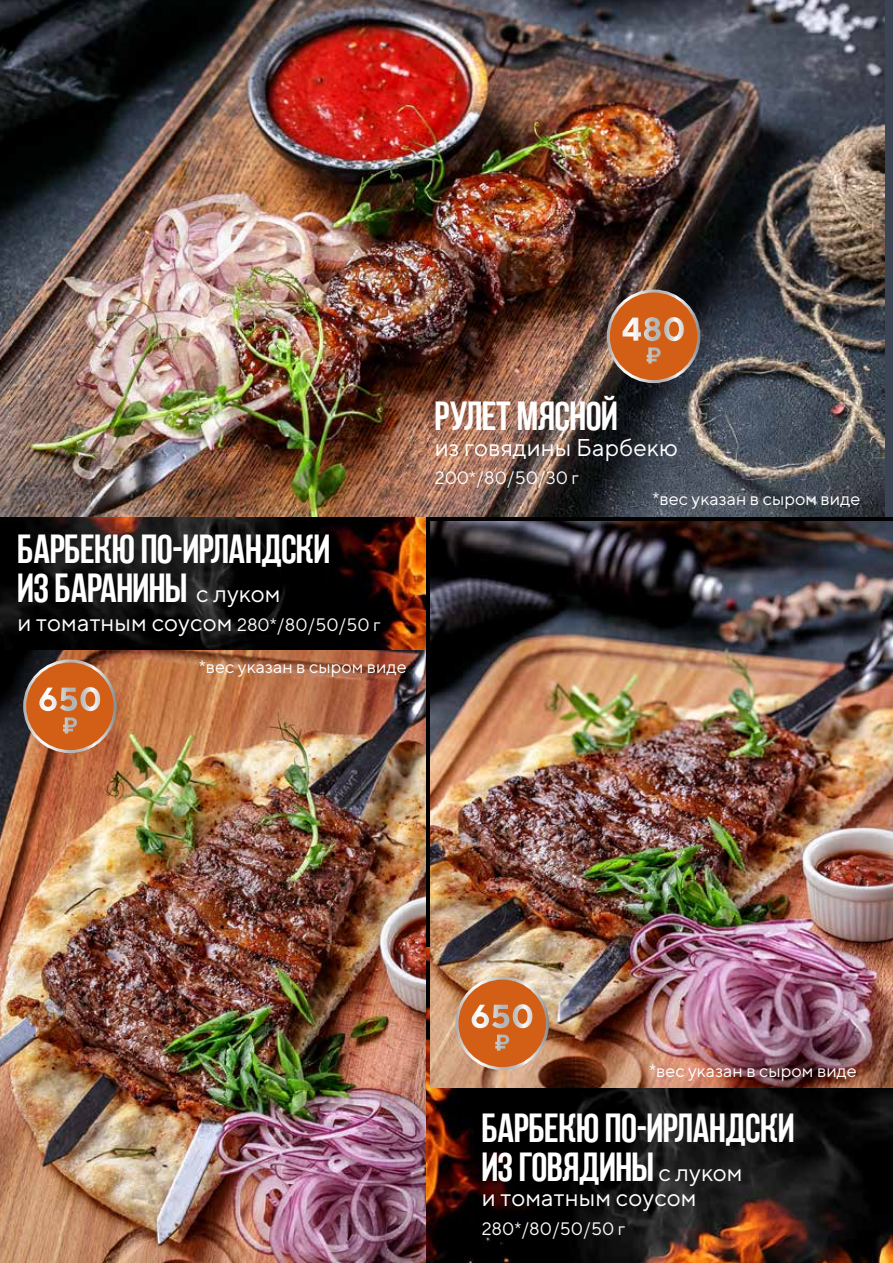
<style>
.page{position:relative;width:893px;height:1263px;background:#fff}
.page>*{position:absolute;margin:0;border:0;box-sizing:border-box;transform-origin:0 0}
.t1{font:40.5px/39px "AA Bebas Neue";color:#fff}
.t2{font:700 32.85px "TT Norms";color:#fff}
.t3{font:24.3px "TT Norms";color:#fff}
.t4{font:700 22.95px "TT Norms";color:#fff}
.t5{font:18px "TT Norms";color:#fff}
.s1{font-family:"TT Norms";font-size:24.3px}
.s2{font-size:18px}
</style>
<div class="page">
<img style="left:0;top:517px;width:426px;height:134px">
<img style="left:426px;top:947px;width:467px;height:316px">
<img style="left:430px;top:521px;width:463px;height:566px">
<img style="left:0;top:651px;width:426px;height:612px">
<img style="left:0;top:0;width:885px;height:517px">
<div style="left:608px;top:291px;width:91px;height:91px;background:#d35f17;border-radius:50%"></div>
<div style="left:607px;top:289px;width:93px;height:94px;border:3px solid #fff;border-radius:50%"></div>
<div style="left:25px;top:661px;width:90px;height:90px;background:#d35f17;border-radius:50%"></div>
<div style="left:23px;top:659px;width:94px;height:94px;border:3px solid #fff;border-radius:50%"></div>
<div style="left:457px;top:978px;width:91px;height:91px;background:#d35f17;border-radius:50%"></div>
<div style="left:455px;top:976px;width:94px;height:94px;border:3px solid #fff;border-radius:50%"></div>
<h1 class="t1" style="left:18px;top:529px;width:314px">Барбекю по-ирландски из баранины <span class="s1">с луком</span></h1>
<h3 class="t3" style="left:18px;top:607px;width:364px">и томатным соусом <span class="s2">280*/80/50/50 г</span></h3>
<h2 class="t2" style="left:38px;top:678px;width:65px">650</h2>
<p class="t4" style="left:62px;top:711px;width:17px">₽</p>
<p class="t5" style="left:199px;top:655px;width:209px">*вес указан в сыром виде</p>
<h2 class="t2" style="left:622px;top:308px;width:66px">480</h2>
<p class="t4" style="left:646px;top:341px;width:17px">₽</p>
<h1 class="t1" style="left:435px;top:396px;width:184px">Рулет мясной</h1>
<h3 class="t3" style="left:435px;top:432px;width:245px">из говядины Барбекю</h3>
<p class="t5" style="left:435px;top:467px;width:146px">200*/80/50/30 г</p>
<p class="t5" style="left:653px;top:488px;width:209px">*вес указан в сыром виде</p>
<h2 class="t2" style="left:470px;top:995px;width:65px">650</h2>
<p class="t4" style="left:494px;top:1028px;width:17px">₽</p>
<p class="t5" style="left:649px;top:1060px;width:209px">*вес указан в сыром виде</p>
<h1 class="t1" style="left:482px;top:1108px;width:314px">Барбекю по-ирландски из говядины <span class="s1">с луком</span></h1>
<h3 class="t3" style="left:482px;top:1183px;width:217px">и томатным соусом</h3>
<p class="t5" style="left:482px;top:1217px;width:145px">280*/80/50/50 г</p>
</div>
